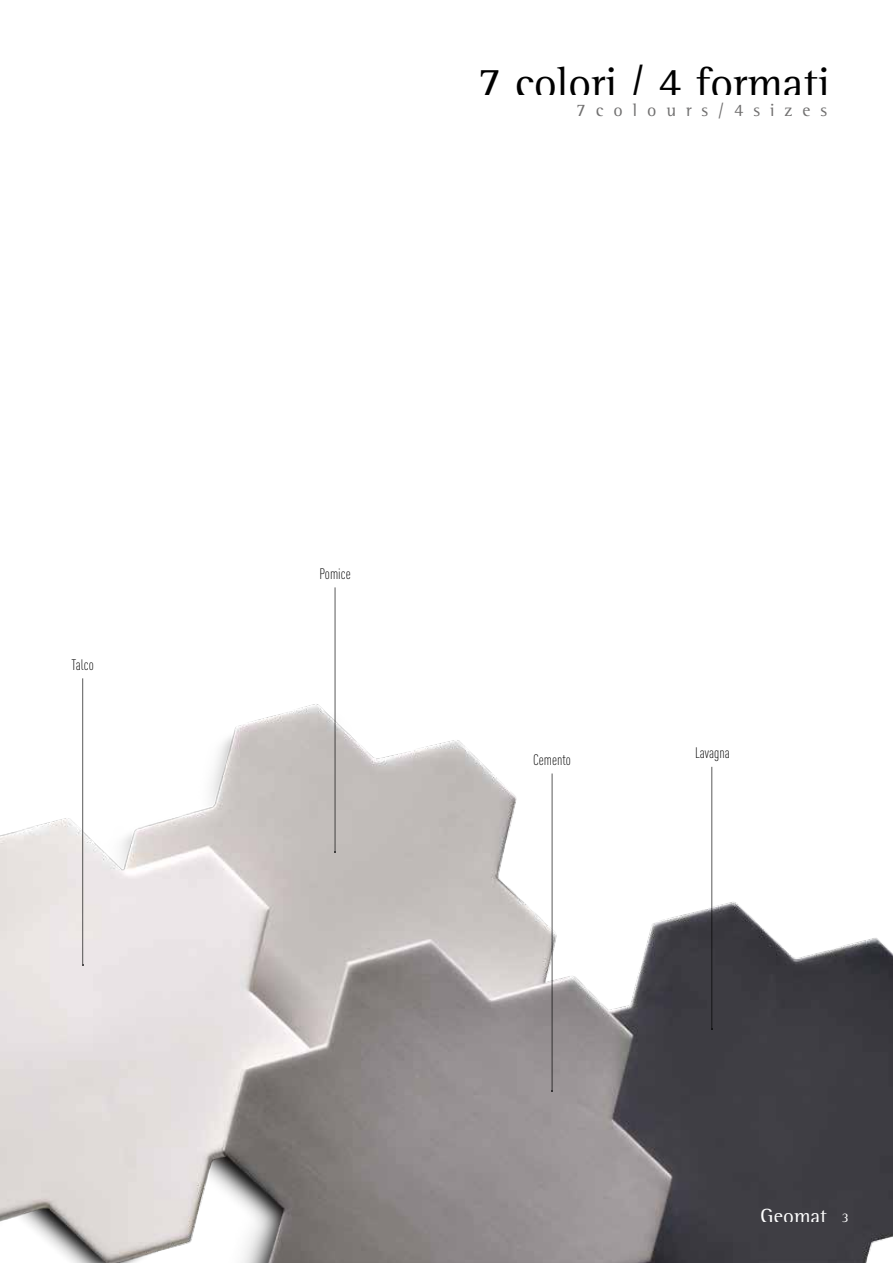
<style>
.page{position:relative;width:893px;height:1263px;background:#fff}
.page>*{position:absolute;margin:0;border:0;box-sizing:border-box;transform-origin:0 0}
.t1{font:45px "AT Rotis Semi Serif";color:#000}
.t2{font:21px "AT Rotis Semi Serif";color:#fff}
.t3{font:18px "AT Rotis Semi Serif";letter-spacing:.555em;color:#706f6f}
.t4{font:300 condensed 15px "DIN Pro";color:#000}
.s1{font-size:13.5px}
</style>
<div class="page">
<img style="left:0;top:698px;width:893px;height:565px">
<hr style="left:712px;top:767px;width:1px;height:262px;background:#000">
<hr style="left:335px;top:587px;width:1px;height:265px;background:#000">
<hr style="left:82px;top:678px;width:1px;height:286px;background:#000">
<hr style="left:552px;top:773px;width:1px;height:318px;background:#000">
<p class="t4" style="left:72px;top:656px;width:24px">Talco</p>
<h1 class="t1" style="left:478px;top:56px;width:353px">7 colori / 4 formati</h1>
<p class="t3" style="left:577px;top:99px;width:252px">7colours/4sizes</p>
<p class="t4" style="left:319px;top:565px;width:33px">Pomice</p>
<p class="t4" style="left:533px;top:751px;width:39px">Cemento</p>
<p class="t4" style="left:695px;top:744px;width:36px">Lavagna</p>
<h2 class="t2" style="left:760px;top:1203px;width:90px">Geomat <span class="s1">3</span></h2>
</div>
